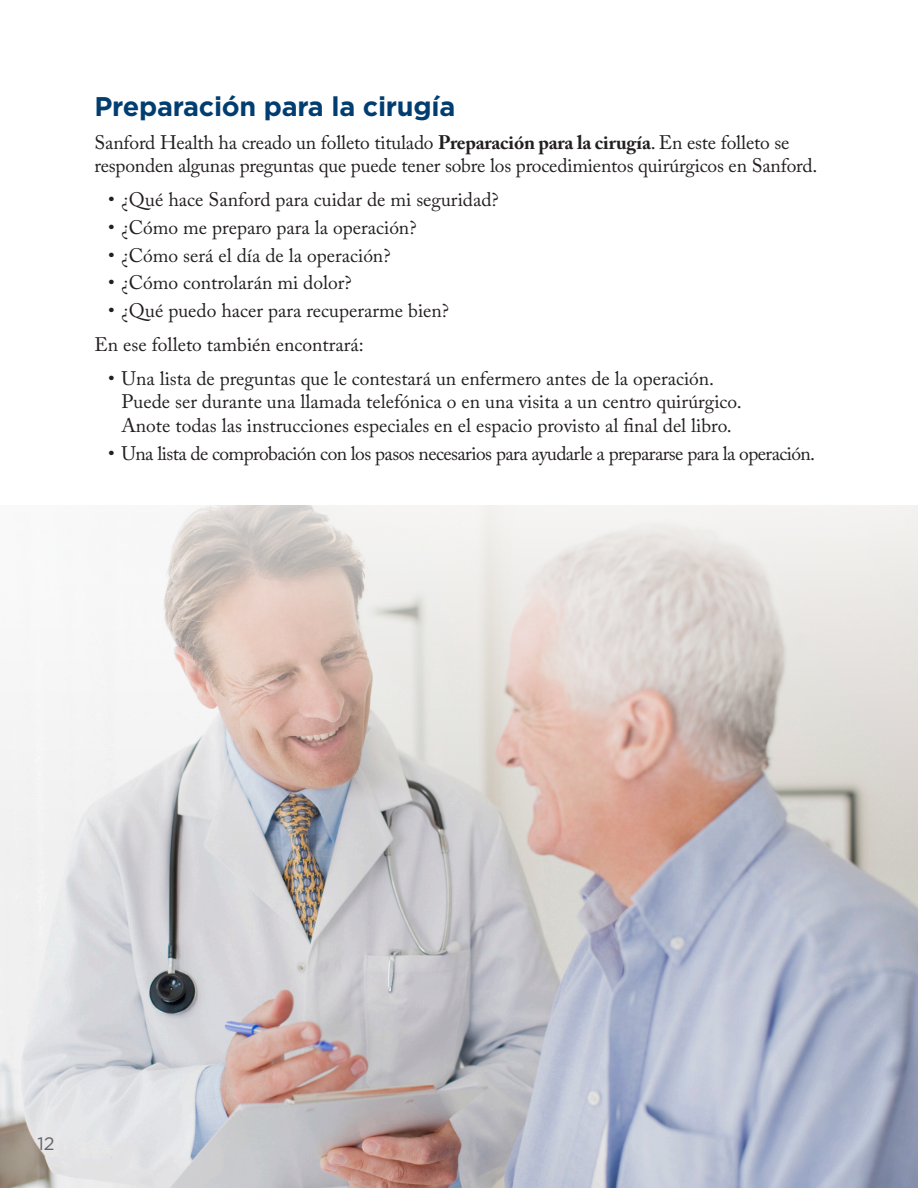
<style>
.page{position:relative;width:918px;height:1188px;background:#fff}
.page>*{position:absolute;margin:0;border:0;box-sizing:border-box;transform-origin:0 0}
.Header_2{font:700 27px "Gotham";letter-spacing:-.01em;color:#003d71}
.Body_Copy{font:19.5px/23.4px "Adobe Caslon Pro";color:#231f20}
.Body_Copy-2{font:19.5px "Adobe Caslon Pro";letter-spacing:-.03em;color:#231f20}
.t1{font:18px "Gotham";color:#636366}
.s1{font-weight:700}
</style>
<div class="page">
<img style="left:0;top:505px;width:918px;height:683px">
<p class="Header_2" style="left:94px;top:89px;width:362px">Preparación para la cirugía</p>
<p class="Body_Copy" style="left:94px;top:130px;width:724px">Sanford Health ha creado un folleto titulado <span class="s1">Preparación para la cirugía</span>. En este folleto se responden algunas preguntas que puede tener sobre los procedimientos quirúrgicos en Sanford.</p>
<p class="Body_Copy" style="left:108px;top:188px;width:392px">• ¿Qué hace Sanford para cuidar de mi seguridad?</p>
<p class="Body_Copy" style="left:108px;top:216px;width:310px">• ¿Cómo me preparo para la operación?</p>
<p class="Body_Copy" style="left:108px;top:243px;width:284px">• ¿Cómo será el día de la operación?</p>
<p class="Body_Copy" style="left:108px;top:271px;width:245px">• ¿Cómo controlarán mi dolor?</p>
<p class="Body_Copy" style="left:108px;top:299px;width:343px">• ¿Qué puedo hacer para recuperarme bien?</p>
<p class="Body_Copy" style="left:94px;top:332px;width:271px">En ese folleto también encontrará:</p>
<p class="Body_Copy" style="left:122px;top:367px;width:622px;text-indent:-14px">• Una lista de preguntas que le contestará un enfermero antes de la operación.<br>Puede ser durante una llamada telefónica o en una visita a un centro quirúrgico.<br>Anote todas las instrucciones especiales en el espacio provisto al final del libro.</p>
<p class="Body_Copy-2" style="left:108px;top:441px;width:709px">• Una lista de comprobación con los pasos necesarios para ayudarle a prepararse para la operación.</p>
<p class="t1" style="left:38px;top:1132px;width:19px">12</p>
</div>
